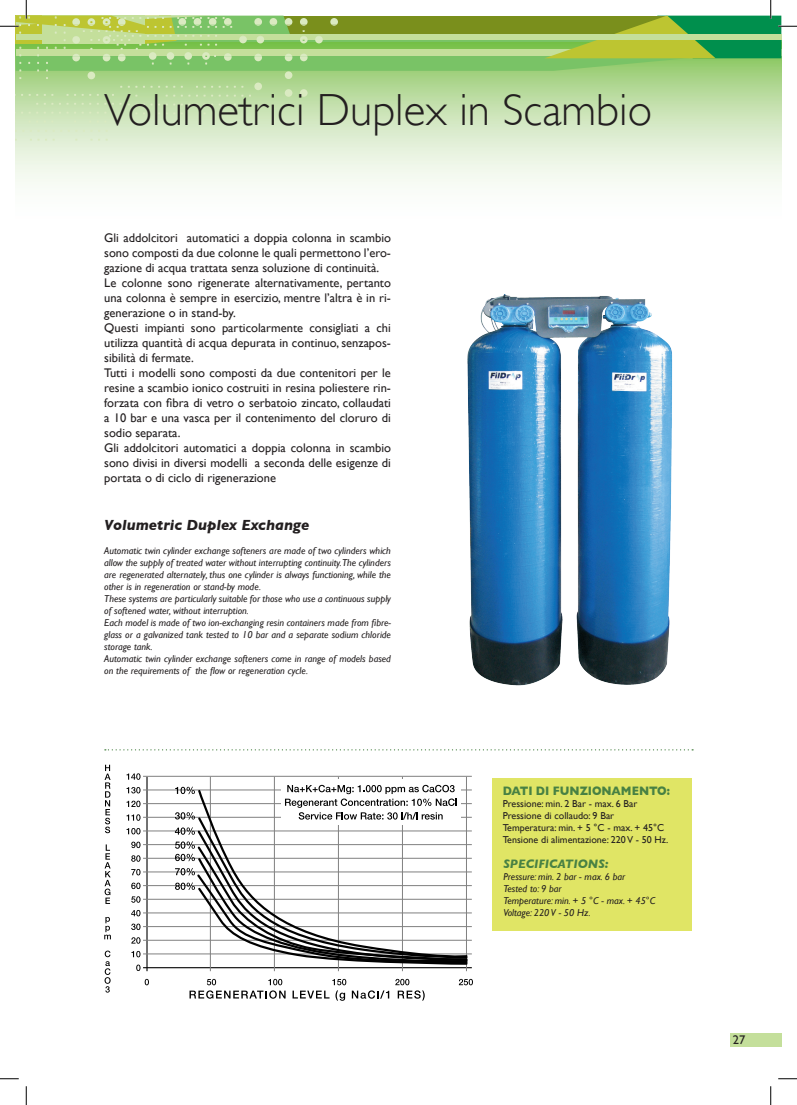
<style>
.page{position:relative;width:797px;height:1105px;background:#fff}
.page>*{position:absolute;margin:0;border:0;box-sizing:border-box;transform-origin:0 0}
.t1{font:300 45px "Gill Sans";color:#231f20}
.t2{font:italic 700 15px "Gill Sans";color:#231f20}
.t3{font:12.5px/15px "Gill Sans";color:#231f20}
.t4{font:700 12.5px "Gill Sans";color:#488143;scale:.9 1}
.t5{font:italic 700 12.5px "Gill Sans";color:#488143}
.t6{font:italic 10px/12px "Gill Sans";color:#231f20}
.t7{font:10px/12px "Gill Sans";color:#231f20}
</style>
<div class="page">
<svg style="left:16px;top:97px;width:765px;height:87px;background:#deedd2"></svg>
<svg style="left:135px;top:112px;width:101px;height:2px"></svg>
<svg style="left:128px;top:104px;width:108px;height:1px"></svg>
<svg style="left:16px;top:121px;width:90px;height:1px"></svg>
<svg style="left:16px;top:112px;width:90px;height:2px"></svg>
<svg style="left:16px;top:103px;width:106px;height:2px"></svg>
<svg style="left:16px;top:130px;width:92px;height:11px"></svg>
<svg style="left:131px;top:951px;width:9px;height:6px"></svg>
<svg style="left:131px;top:937px;width:9px;height:7px"></svg>
<svg style="left:131px;top:923px;width:9px;height:7px"></svg>
<svg style="left:131px;top:910px;width:9px;height:6px"></svg>
<svg style="left:131px;top:896px;width:9px;height:7px"></svg>
<svg style="left:131px;top:883px;width:9px;height:6px"></svg>
<svg style="left:131px;top:869px;width:9px;height:6px"></svg>
<svg style="left:131px;top:855px;width:9px;height:7px"></svg>
<svg style="left:131px;top:842px;width:9px;height:6px"></svg>
<svg style="left:126px;top:828px;width:14px;height:6px"></svg>
<svg style="left:126px;top:814px;width:14px;height:7px"></svg>
<svg style="left:126px;top:801px;width:14px;height:6px"></svg>
<svg style="left:126px;top:787px;width:14px;height:6px"></svg>
<svg style="left:126px;top:773px;width:14px;height:7px"></svg>
<svg style="left:136px;top:964px;width:4px;height:7px"></svg>
<svg style="left:459px;top:979px;width:14px;height:6px"></svg>
<svg style="left:145px;top:979px;width:4px;height:6px"></svg>
<hr style="left:146px;top:777px;width:1px;height:194px;background:#000">
<hr style="left:143px;top:967px;width:329px;height:1px;background:#000">
<hr style="left:210px;top:777px;width:1px;height:194px;background:#808080">
<hr style="left:274px;top:777px;width:1px;height:194px;background:#808080">
<hr style="left:338px;top:777px;width:1px;height:194px;background:#808080">
<hr style="left:402px;top:777px;width:1px;height:194px;background:#808080">
<hr style="left:466px;top:777px;width:1px;height:194px;background:#808080">
<hr style="left:143px;top:954px;width:329px;height:1px;background:#808080">
<hr style="left:143px;top:940px;width:329px;height:1px;background:#808080">
<hr style="left:143px;top:926px;width:329px;height:1px;background:#808080">
<hr style="left:143px;top:913px;width:329px;height:1px;background:#808080">
<hr style="left:143px;top:899px;width:329px;height:1px;background:#808080">
<hr style="left:143px;top:885px;width:329px;height:1px;background:#808080">
<hr style="left:143px;top:872px;width:329px;height:1px;background:#808080">
<hr style="left:143px;top:858px;width:329px;height:1px;background:#808080">
<hr style="left:143px;top:844px;width:329px;height:1px;background:#808080">
<hr style="left:143px;top:831px;width:329px;height:1px;background:#808080">
<hr style="left:143px;top:817px;width:329px;height:1px;background:#808080">
<hr style="left:143px;top:803px;width:329px;height:1px;background:#808080">
<hr style="left:143px;top:790px;width:329px;height:1px;background:#808080">
<hr style="left:143px;top:776px;width:329px;height:1px;background:#808080">
<svg style="left:105px;top:765px;width:6px;height:68px"></svg>
<svg style="left:105px;top:844px;width:6px;height:60px"></svg>
<svg style="left:104px;top:917px;width:7px;height:22px"></svg>
<svg style="left:104px;top:950px;width:7px;height:43px"></svg>
<svg style="left:189px;top:979px;width:96px;height:20px"></svg>
<svg style="left:292px;top:979px;width:54px;height:22px"></svg>
<svg style="left:352px;top:990px;width:37px;height:9px"></svg>
<svg style="left:395px;top:979px;width:30px;height:22px"></svg>
<div style="left:281px;top:779px;width:179px;height:46px;background:#fff"></div>
<svg style="left:287px;top:785px;width:168px;height:4px"></svg>
<svg style="left:175px;top:787px;width:20px;height:7px"></svg>
<svg style="left:175px;top:812px;width:20px;height:8px"></svg>
<svg style="left:175px;top:827px;width:20px;height:8px"></svg>
<svg style="left:197px;top:789px;width:271px;height:27px"></svg>
<svg style="left:197px;top:816px;width:271px;height:13px"></svg>
<svg style="left:197px;top:829px;width:271px;height:12px"></svg>
<svg style="left:175px;top:841px;width:293px;height:125px"></svg>
<img style="left:467px;top:294px;width:206px;height:392px">
<svg style="left:105px;top:749px;width:588px;height:1px"></svg>
<div style="left:492px;top:778px;width:200px;height:153px;background:#e0e565"></div>
<div style="left:730px;top:1033px;width:51px;height:13px;background:#c4df9b"></div>
<svg style="left:0;top:1078px;width:19px;height:1px"></svg>
<svg style="left:778px;top:1078px;width:19px;height:1px"></svg>
<svg style="left:25px;top:1086px;width:2px;height:19px"></svg>
<svg style="left:0;top:0;width:797px;height:97px"></svg>
<svg style="left:770px;top:1086px;width:1px;height:19px"></svg>
<h1 class="t1" style="left:104px;top:84px;width:549px">Volumetrici Duplex in Scambio</h1>
<p class="t3" style="left:104px;top:230px;width:288px">Gli addolcitori automatici a doppia colonna in scambio sono composti da due colonne le quali permettono l’ero&shy;gazione di acqua trattata senza soluzione di continuità.<br>Le colonne sono rigenerate alternativamente, pertanto una colonna è sempre in esercizio, mentre l’altra è in ri&shy;generazione o in stand-by.<br>Questi impianti sono particolarmente consigliati a chi utilizza quantità di acqua depurata in continuo, senzapos&shy;sibilità di fermate.<br>Tutti i modelli sono composti da due contenitori per le resine a scambio ionico costruiti in resina poliestere rin&shy;forzata con fibra di vetro o serbatoio zincato, collaudati a 10 bar e una vasca per il contenimento del cloruro di sodio separata.<br>Gli addolcitori automatici a doppia colonna in scambio sono divisi in diversi modelli a seconda delle esigenze di portata o di ciclo di rigenerazione</p>
<p class="t2" style="left:104px;top:516px;width:206px">Volumetric Duplex Exchange</p>
<p class="t6" style="left:104px;top:545px;width:288px">Automatic twin cylinder exchange softeners are made of two cylinders which allow the supply of treated water without interrupting continuity.The cylinders are regenerated alternately, thus one cylinder is always functioning, while the other is in regeneration or stand-by mode.<br>These systems are particularly suitable for those who use a continuous supply of softened water, without interruption.<br>Each model is made of two ion-exchanging resin containers made from fibre&shy;glass or a galvanized tank tested to 10 bar and a separate sodium chloride storage tank.<br>Automatic twin cylinder exchange softeners come in range of models based on the requirements of the flow or regeneration cycle.</p>
<p class="t4" style="left:502px;top:784px;width:187px">DATI DI FUNZIONAMENTO:</p>
<p class="t7" style="left:502px;top:798px;width:167px">Pressione: min. 2 Bar - max. 6 Bar Pressione di collaudo: 9 Bar Temperatura: min. + 5 °C - max. + 45°C Tensione di alimentazione: 220 V - 50 Hz.</p>
<p class="t5" style="left:503px;top:856px;width:107px">SPECIFICATIONS:</p>
<p class="t6" style="left:503px;top:871px;width:153px">Pressure: min. 2 bar - max. 6 bar<br>Tested to: 9 bar<br>Temperature: min. + 5 °C - max. + 45°C<br>Voltage: 220 V - 50 Hz.</p>
<p class="t3" style="left:733px;top:1032px;width:14px">27</p>
</div>
